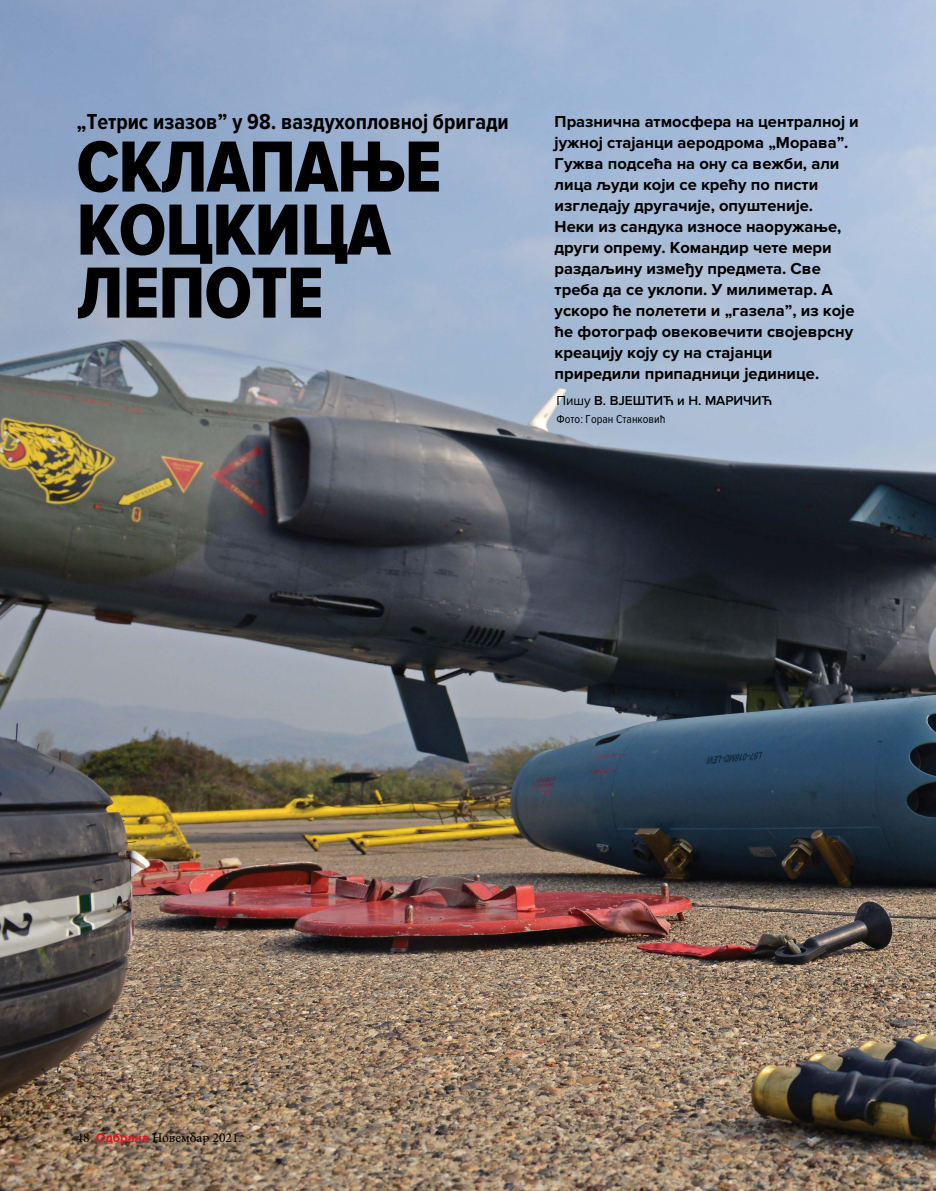
<style>
.page{position:relative;width:936px;height:1191px;background:#fff}
.page>*{position:absolute;margin:0;border:0;box-sizing:border-box;transform-origin:0 0}
.t1{font:75px/63px "Proxima Nova Cond Extrabld";letter-spacing:-.01em;color:#000}
.t2{font:700 22.5px "Proxima Nova Cond";color:#000}
.t3{font:700 16.5px/21px "Proxima Nova";color:#000}
.t4{font:600 13.5px "Proxima Nova";color:#000}
.t5{font:13.5px "Minion Pro";color:#000}
.t6{font:12px "Proxima Nova Cond";color:#000}
.s1{font-weight:400}
.s2{font-family:"Proxima Nova";font-weight:700;font-size:12.75px;color:#d71920}
</style>
<div class="page">
<img style="left:0;top:0;width:935px;height:1191px">
<h2 class="t2" style="left:77px;top:109px;width:434px">„Тетрис изазов” у 98. ваздухопловној бригади</h2>
<h1 class="t1" style="left:77px;top:138px;width:366px">СКЛАПАЊЕ<br>КОЦКИЦА<br>ЛЕПОТЕ</h1>
<p class="t3" style="left:554px;top:111px;width:306px">Празнична атмосфера на централној и јужној стајанци аеродрома „Морава”.<br>Гужва подсећа на ону са вежби, али лица људи који се крећу по писти изгледају другачије, опуштеније.<br>Неки из сандука износе наоружање, други опрему. Командир чете мери раздаљину између предмета. Све треба да се уклопи. У милиметар. А ускоро ће полетети и „газела”, из које ће фотограф овековечити својеврсну креацију коју су на стајанци приредили припадници јединице.</p>
<p class="t4" style="left:556px;top:393px;width:217px"><span class="s1">Пишу</span> В. ВЈЕШТИЋ и Н. МАРИЧИЋ</p>
<p class="t6" style="left:556px;top:412px;width:110px">Фото: Горан Станковић</p>
<p class="t5" style="left:77px;top:1129px;width:166px">48 <span class="s2">Одбрана</span> Новембар 2021.</p>
</div>
